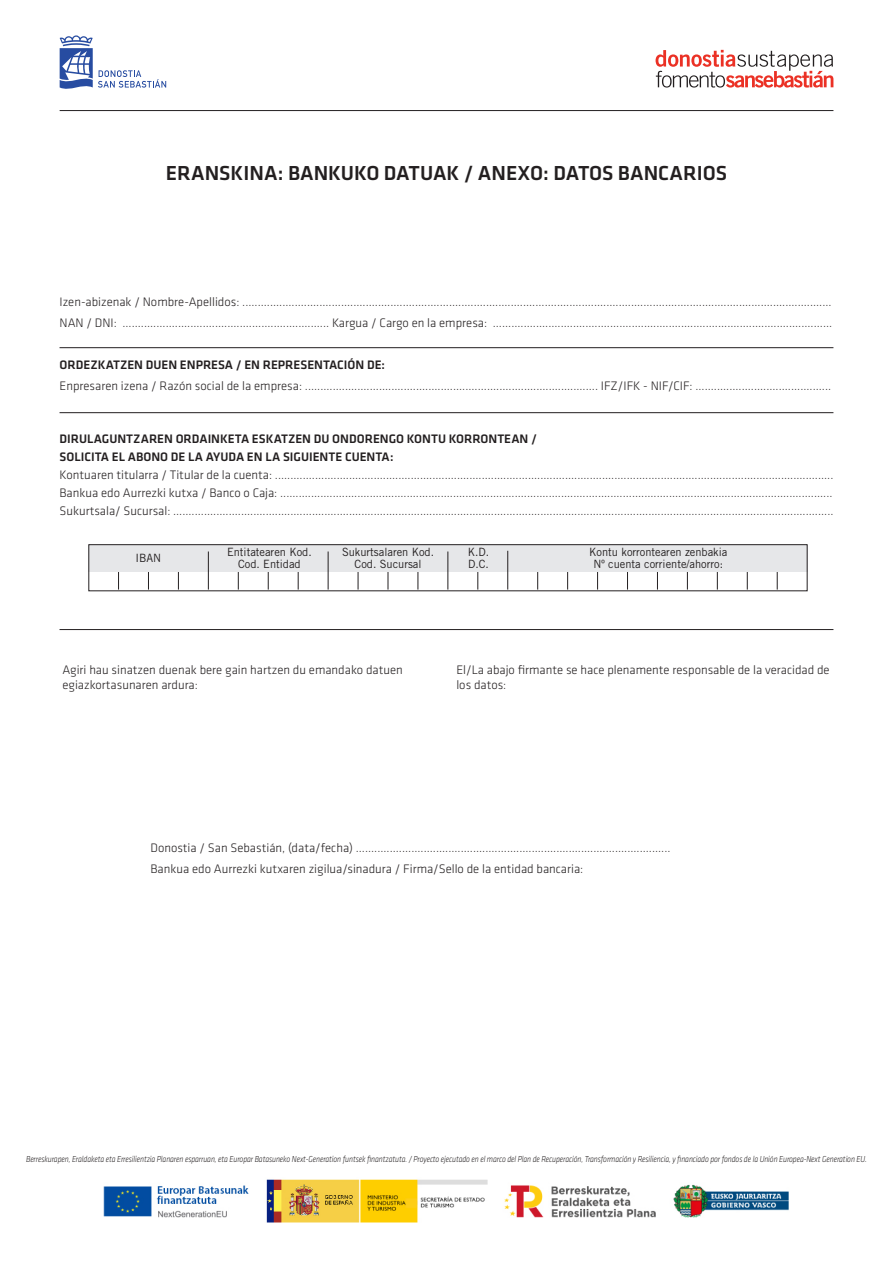
<style>
.page{position:relative;width:893px;height:1263px;background:#fff}
.page>*{position:absolute;margin:0;border:0;box-sizing:border-box;transform-origin:0 0}
.t1{font:500 21px "Klavika Basic";color:#231f20}
.t2{font:300 12.75px/18px "Klavika Basic";color:#231f20}
.t3{font:500 12.75px "Klavika Basic";color:#231f20}
.t4{font:11.4px/11.7px "Trade Gothic LT Std";color:#231f20;text-align:center}
.t5{font:italic 300 9px "Klavika Basic";letter-spacing:-.01em;color:#231f20;scale:.85 1}
.s1{font-weight:500}
</style>
<div class="page">
<svg style="left:60px;top:35px;width:106px;height:54px"></svg>
<svg style="left:656px;top:50px;width:177px;height:38px"></svg>
<hr style="left:60px;top:110px;width:773px;height:1px;background:#231f20">
<img style="left:103px;top:1179px;width:686px;height:44px">
<hr style="left:60px;top:347px;width:773px;height:1px;background:#231f20">
<hr style="left:60px;top:629px;width:773px;height:1px;background:#231f20">
<hr style="left:60px;top:412px;width:773px;height:1px;background:#231f20">
<div style="left:88px;top:545px;width:719px;height:27px;background:#e6e7e9"></div>
<div style="left:88px;top:544px;width:719px;height:47px;border:1px solid #231f20"></div>
<svg style="left:118px;top:572px;width:1px;height:17px"></svg>
<svg style="left:148px;top:572px;width:1px;height:17px"></svg>
<svg style="left:178px;top:572px;width:1px;height:17px"></svg>
<hr style="left:208px;top:551px;width:1px;height:38px;background:#231f20">
<svg style="left:238px;top:572px;width:1px;height:17px"></svg>
<svg style="left:268px;top:572px;width:1px;height:17px"></svg>
<svg style="left:298px;top:572px;width:1px;height:17px"></svg>
<hr style="left:328px;top:551px;width:1px;height:38px;background:#231f20">
<svg style="left:358px;top:572px;width:1px;height:17px"></svg>
<svg style="left:388px;top:572px;width:1px;height:17px"></svg>
<svg style="left:418px;top:572px;width:1px;height:17px"></svg>
<hr style="left:448px;top:551px;width:1px;height:38px;background:#231f20">
<svg style="left:477px;top:572px;width:1px;height:17px"></svg>
<hr style="left:507px;top:551px;width:1px;height:38px;background:#231f20">
<svg style="left:537px;top:572px;width:1px;height:17px"></svg>
<svg style="left:567px;top:572px;width:1px;height:17px"></svg>
<svg style="left:597px;top:572px;width:1px;height:17px"></svg>
<svg style="left:627px;top:572px;width:1px;height:17px"></svg>
<svg style="left:657px;top:572px;width:1px;height:17px"></svg>
<svg style="left:687px;top:572px;width:1px;height:17px"></svg>
<svg style="left:717px;top:572px;width:1px;height:17px"></svg>
<svg style="left:747px;top:572px;width:1px;height:17px"></svg>
<svg style="left:777px;top:572px;width:1px;height:17px"></svg>
<p class="t1" style="left:166px;top:159px;width:563px">ERANSKINA: BANKUKO DATUAK / ANEXO: DATOS BANCARIOS</p>
<p class="t2" style="left:60px;top:291px;width:774px;line-height:21px">Izen-abizenak / Nombre-Apellidos: ...............................................................................................................................................................................................<br>NAN / DNI: ................................................................... Kargua / Cargo en la empresa: ..............................................................................................................</p>
<p class="t3" style="left:60px;top:356px;width:327px">ORDEZKATZEN DUEN ENPRESA / EN REPRESENTACIÓN DE:</p>
<p class="t2" style="left:60px;top:377px;width:773px">Enpresaren izena / Razón social de la empresa: ............................................................................................... IFZ/IFK - NIF/CIF: ............................................</p>
<p class="t3" style="left:60px;top:430px;width:479px">DIRULAGUNTZAREN ORDAINKETA ESKATZEN DU ONDORENGO KONTU KORRONTEAN /</p>
<p class="t2" style="left:60px;top:448px;width:775px"><span class="s1">SOLICITA EL ABONO DE LA AYUDA EN LA SIGUIENTE CUENTA:<br></span>Kontuaren titularra / Titular de la cuenta: .....................................................................................................................................................................................<br>Bankua edo Aurrezki kutxa / Banco o Caja: ...................................................................................................................................................................................</p>
<p class="t2" style="left:60px;top:502px;width:775px">Sukurtsala/ Sucursal: ......................................................................................................................................................................................................................</p>
<p class="t4" style="left:135px;top:552px;width:27px">IBAN</p>
<p class="t4" style="left:227px;top:546px;width:86px">Entitatearen Kod.<br>Cod. Entidad</p>
<p class="t4" style="left:342px;top:546px;width:94px">Sukurtsalaren Kod.<br>Cod. Sucursal</p>
<p class="t4" style="left:468px;top:546px;width:23px">K.D.</p>
<p class="t4" style="left:589px;top:546px;width:140px">Kontu korrontearen zenbakia</p>
<p class="t4" style="left:594px;top:558px;width:131px">Nº cuenta corriente/ahorro:</p>
<p class="t4" style="left:468px;top:558px;width:22px">D.C.</p>
<p class="t2" style="left:62px;top:662px;width:342px;line-height:15px">Agiri hau sinatzen duenak bere gain hartzen du emandako datuen egiazkortasunaren ardura:</p>
<p class="t2" style="left:456px;top:662px;width:375px;line-height:15px">El/La abajo firmante se hace plenamente responsable de la veracidad de los datos:</p>
<p class="t2" style="left:150px;top:839px;width:521px">Donostia / San Sebastián, (data/fecha) ......................................................................................................</p>
<p class="t2" style="left:150px;top:860px;width:434px">Bankua edo Aurrezki kutxaren zigilua/sinadura / Firma/Sello de la entidad bancaria:</p>
<p class="t5" style="left:26px;top:1153px;width:991px">Berreskurapen, Eraldaketa eta Erresilientzia Planaren esparruan, eta Europar Batasuneko Next-Generation funtsek finantzatuta. / Proyecto ejecutado en el marco del Plan de Recuperación, Transformación y Resiliencia, y financiado por fondos de la Unión Europea-Next Generation EU.</p>
</div>
